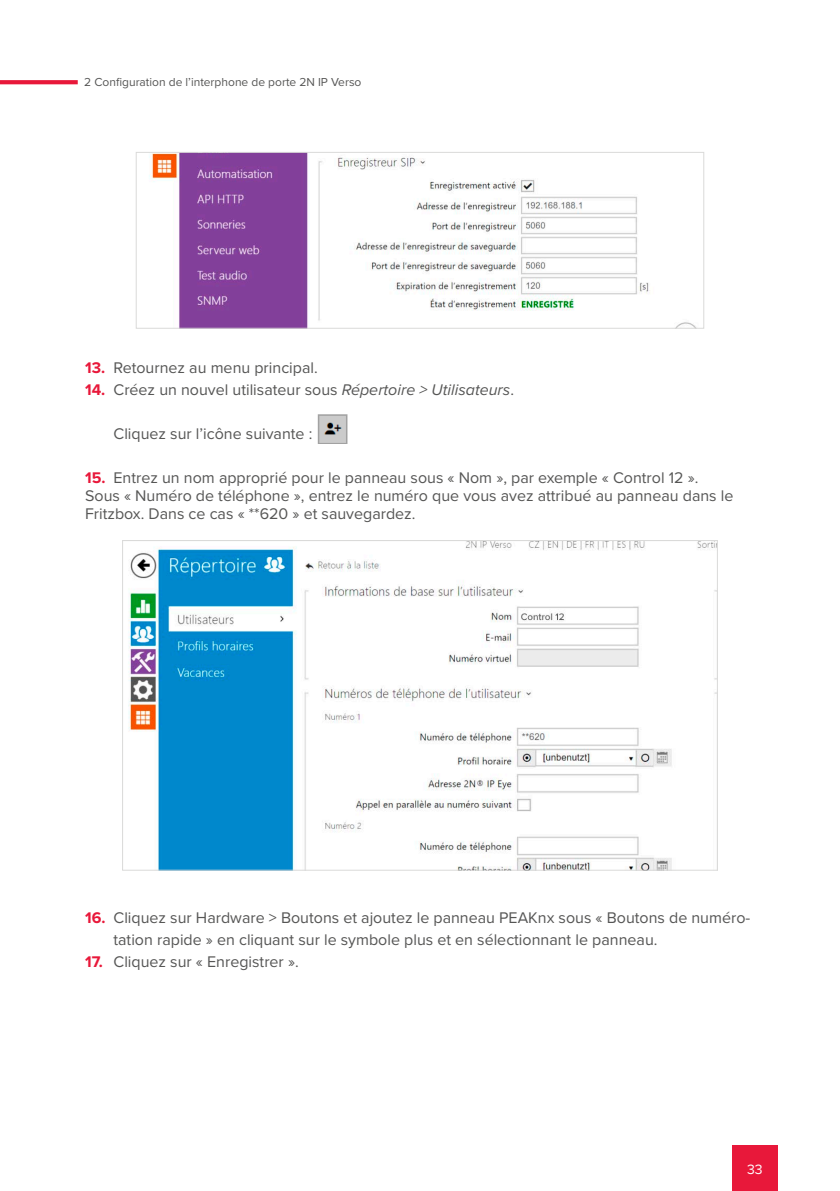
<style>
.page{position:relative;width:840px;height:1191px;background:#fff}
.page>*{position:absolute;margin:0;border:0;box-sizing:border-box;transform-origin:0 0}
.Bild{font:16px/18px "Proxima Nova";color:#565655}
.t1{font:14px "Proxima Nova";color:#fff}
.t2{font:12px "Proxima Nova";color:#565655}
.s1{font-weight:700;color:#e8183a}
.s2{font-style:italic}
</style>
<div class="page">
<div style="left:731px;top:1145px;width:46px;height:46px;background:#e8183a"></div>
<svg style="left:0;top:80px;width:78px;height:4px"></svg>
<img style="left:149px;top:154px;width:546px;height:172px">
<div style="left:136px;top:152px;width:567px;height:176px;border:1px solid #dadad9"></div>
<img style="left:317px;top:414px;width:31px;height:29px">
<img style="left:128px;top:542px;width:587px;height:326px">
<p class="t2" style="left:84px;top:73px;width:278px">2 Configuration de l’interphone de porte 2N IP Verso</p>
<p class="Bild" style="left:85px;top:357px;width:234px"><span class="s1">13.</span> Retournez au menu principal.</p>
<p class="Bild" style="left:85px;top:379px;width:430px"><span class="s1">14.</span> Créez un nouvel utilisateur sous <span class="s2">Répertoire &gt; Utilisateurs</span>.</p>
<p class="Bild" style="left:113px;top:423px;width:200px">Cliquez sur l’icône suivante :</p>
<p class="Bild" style="left:85px;top:467px;width:614px"><span class="s1">15.</span> Entrez un nom approprié pour le panneau sous « Nom », par exemple « Control 12 ».</p>
<p class="Bild" style="left:85px;top:485px;width:649px">Sous « Numéro de téléphone », entrez le numéro que vous avez attribué au panneau dans le<br>Fritzbox. Dans ce cas « **620 » et sauvegardez.</p>
<p class="Bild" style="left:113px;top:905px;width:638px;line-height:22px;text-indent:-28px"><span class="s1">16.</span> Cliquez sur Hardware &gt; Boutons et ajoutez le panneau PEAKnx sous « Boutons de numéro&shy;tation rapide » en cliquant sur le symbole plus et en sélectionnant le panneau.</p>
<p class="Bild" style="left:85px;top:951px;width:215px"><span class="s1">17.</span> Cliquez sur « Enregistrer ».</p>
<p class="t1" style="left:746px;top:1159px;width:17px">33</p>
</div>
